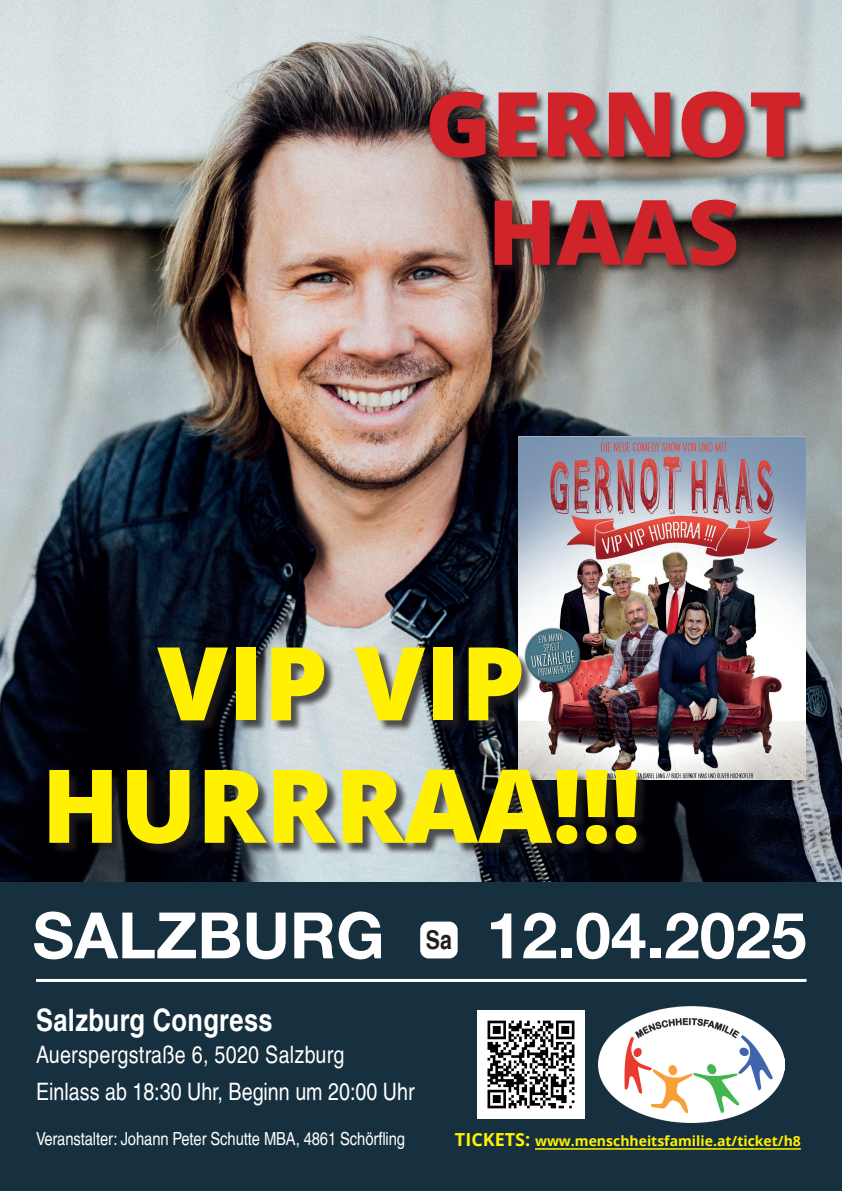
<style>
.page{position:relative;width:842px;height:1191px;background:#fff}
.page>*{position:absolute;margin:0;border:0;box-sizing:border-box;transform-origin:0 0}
.t1{font:800 102px/122.4px "Open Sans";color:#fff101;text-align:center}
.t2{font:800 90px/108px "Open Sans";color:#d1232a;text-align:center}
.t3{font:700 64px "Helvetica Neue";color:#fff}
.t4{font:700 condensed 31px "Helvetica LT";letter-spacing:.01em;color:#fff}
.t5{font:700 condensed 26px "Helvetica LT";color:#231f20}
.t6{font:condensed 24px/37.3px "Helvetica LT";color:#fff}
.t7{font:condensed 18px "Helvetica LT";letter-spacing:-.005em;color:#fff}
.t8{font:700 14px "Open Sans";color:#fff101}
.s1{font-size:18px}
</style>
<div class="page">
<img style="left:0;top:0;width:842px;height:882px">
<div style="left:0;top:882px;width:842px;height:309px;background:#16303f"></div>
<div style="left:420px;top:921px;width:38px;height:37px;background:#fff;border-radius:9px"></div>
<hr style="left:36px;top:979px;width:770px;height:3px;background:#fff">
<hr style="left:535px;top:1148px;width:266px;height:1px;background:#fff101">
<div style="left:428px;top:90px;width:382px;height:186px;background:#231f20;opacity:.75"></div>
<img style="left:518px;top:437px;width:288px;height:342px">
<div style="left:51px;top:649px;width:598px;height:207px;background:#231f20;opacity:.75"></div>
<img style="left:599px;top:1006px;width:186px;height:116px">
<img style="left:477px;top:1011px;width:108px;height:107px">
<h2 class="t2" style="left:425px;top:65px;width:378px">GERNOT<br>HAAS</h2>
<h1 class="t1" style="left:42px;top:617px;width:601px">VIP VIP<br>HURRRAA!!!</h1>
<h3 class="t3" style="left:33px;top:896px;width:354px">SALZBURG</h3>
<p class="t5" style="left:426px;top:924px;width:28px">Sa</p>
<p class="t4" style="left:36px;top:1001px;width:238px">Salzburg Congress</p>
<p class="t6" style="left:36px;top:1035px;width:380px">Auerspergstraße 6, 5020 Salzburg<br>Einlass ab 18:30 Uhr, Beginn um 20:00 Uhr</p>
<h3 class="t3" style="left:486px;top:896px;width:322px">12.04.2025</h3>
<p class="t7" style="left:36px;top:1128px;width:370px">Veranstalter: Johann Peter Schutte MBA, 4861 Schörfling</p>
<p class="t8" style="left:455px;top:1131px;width:347px"><span class="s1">TICKETS:</span> www.menschheitsfamilie.at/ticket/h8</p>
</div>
